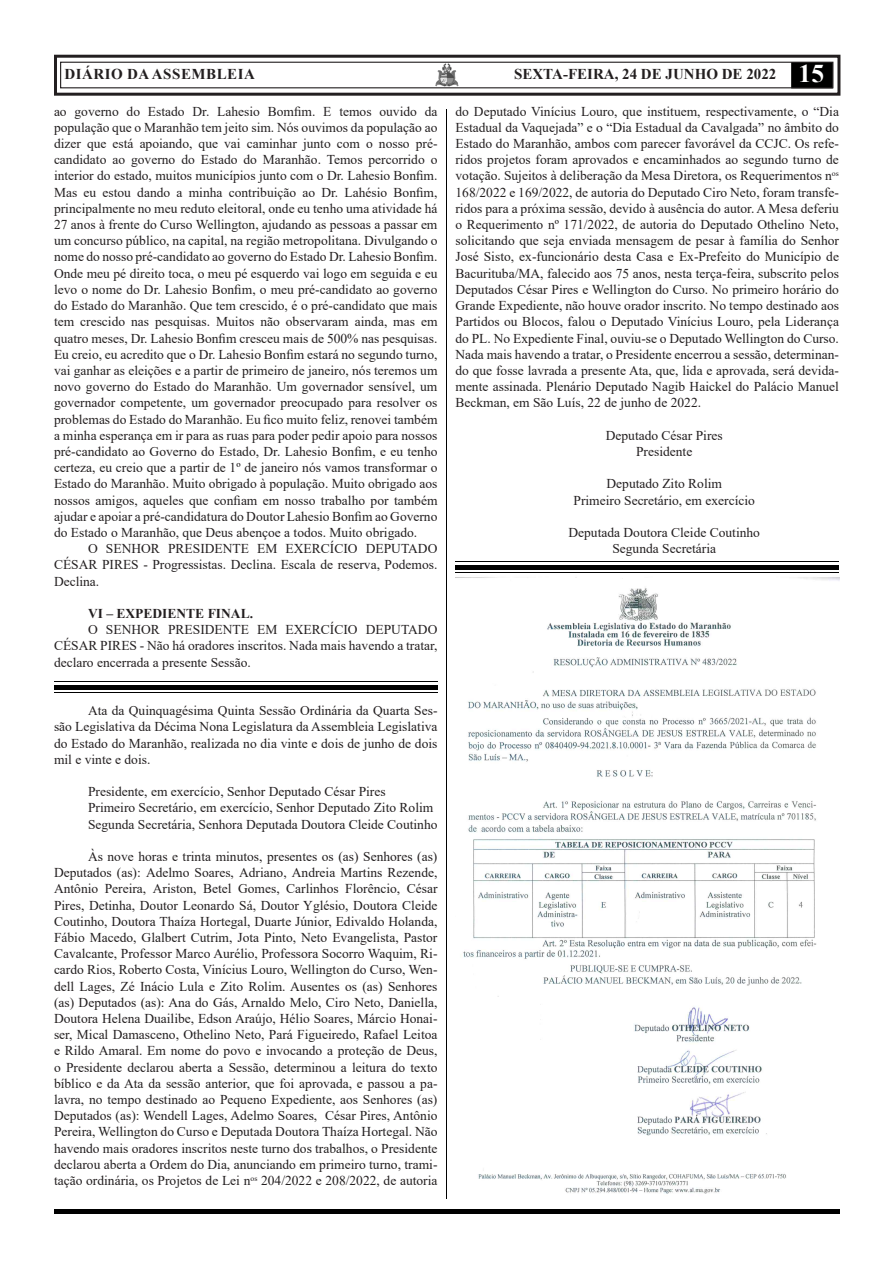
<style>
.page{position:relative;width:893px;height:1263px;background:#fff}
.page>*{position:absolute;margin:0;border:0;box-sizing:border-box;transform-origin:0 0}
.t1{font:700 15px "Times New Roman";color:#231f20}
.t2{font:700 15px "Times New Roman";letter-spacing:.035em;color:#231f20}
.t3{font:13.5px/16.2px "Times New Roman";color:#231f20;text-align:justify}
.t4{font:700 13.5px "Times New Roman";color:#231f20}
.s1{font-size:25.5px;color:#fff}
</style>
<div class="page">
<div style="left:54px;top:55px;width:786px;height:41px;border:3px solid #231f20"></div>
<div style="left:791px;top:62px;width:42px;height:26px;background:#000;border:2px solid #000"></div>
<div style="left:60px;top:62px;width:773px;height:26px;border:1px solid #231f20"></div>
<hr style="left:446px;top:109px;width:1px;height:1090px;background:#000">
<div style="left:54px;top:1209px;width:785px;height:5px;background:#000"></div>
<img style="left:427px;top:56px;width:40px;height:40px">
<img style="left:456px;top:577px;width:383px;height:617px">
<hr style="left:54px;top:685px;width:383px;height:4px;background:#000">
<hr style="left:54px;top:681px;width:383px;height:1px;background:#000">
<hr style="left:54px;top:692px;width:383px;height:1px;background:#000">
<div style="left:455px;top:565px;width:384px;height:5px;background:#000"></div>
<hr style="left:455px;top:561px;width:384px;height:1px;background:#000">
<hr style="left:455px;top:573px;width:384px;height:1px;background:#000">
<p class="t2" style="left:64px;top:64px;width:192px">DIÁRIO DA ASSEMBLEIA</p>
<p class="t1" style="left:514px;top:64px;width:311px">SEXTA-FEIRA, 24 DE JUNHO DE 2022 <span class="s1">15</span></p>
<p class="t3" style="left:54px;top:103px;width:385px">ao governo do Estado Dr. Lahesio Bomfim. E temos ouvido da população que o Maranhão tem jeito sim. Nós ouvimos da população ao dizer que está apoiando, que vai caminhar junto com o nosso pré&shy;candidato ao governo do Estado do Maranhão. Temos percorrido o interior do estado, muitos municípios junto com o Dr. Lahesio Bonfim.<br>Mas eu estou dando a minha contribuição ao Dr. Lahésio Bonfim, principalmente no meu reduto eleitoral, onde eu tenho uma atividade há 27 anos à frente do Curso Wellington, ajudando as pessoas a passar em um concurso público, na capital, na região metropolitana. Divulgando o nome do nosso pré-candidato ao governo do Estado Dr. Lahesio Bonfim.<br>Onde meu pé direito toca, o meu pé esquerdo vai logo em seguida e eu levo o nome do Dr. Lahesio Bonfim, o meu pré-candidato ao governo do Estado do Maranhão. Que tem crescido, é o pré-candidato que mais tem crescido nas pesquisas. Muitos não observaram ainda, mas em quatro meses, Dr. Lahesio Bonfim cresceu mais de 500% nas pesquisas.<br>Eu creio, eu acredito que o Dr. Lahesio Bonfim estará no segundo turno, vai ganhar as eleições e a partir de primeiro de janeiro, nós teremos um novo governo do Estado do Maranhão. Um governador sensível, um governador competente, um governador preocupado para resolver os problemas do Estado do Maranhão. Eu fico muito feliz, renovei também a minha esperança em ir para as ruas para poder pedir apoio para nossos pré-candidato ao Governo do Estado, Dr. Lahesio Bonfim, e eu tenho certeza, eu creio que a partir de 1º de janeiro nós vamos transformar o Estado do Maranhão. Muito obrigado à população. Muito obrigado aos nossos amigos, aqueles que confiam em nosso trabalho por também ajudar e apoiar a pré-candidatura do Doutor Lahesio Bonfim ao Governo do Estado o Maranhão, que Deus abençoe a todos. Muito obrigado.</p>
<p class="t3" style="left:54px;top:540px;width:385px;text-indent:34px">O SENHOR PRESIDENTE EM EXERCÍCIO DEPUTADO CÉSAR PIRES - Progressistas. Declina. Escala de reserva, Podemos.<br>Declina.</p>
<p class="t4" style="left:88px;top:604px;width:167px">VI – EXPEDIENTE FINAL.</p>
<p class="t3" style="left:54px;top:621px;width:385px;text-indent:34px">O SENHOR PRESIDENTE EM EXERCÍCIO DEPUTADO CÉSAR PIRES - Não há oradores inscritos. Nada mais havendo a tratar, declaro encerrada a presente Sessão.</p>
<p class="t3" style="left:54px;top:702px;width:385px;text-indent:34px">Ata da Quinquagésima Quinta Sessão Ordinária da Quarta Ses&shy;são Legislativa da Décima Nona Legislatura da Assembleia Legislativa do Estado do Maranhão, realizada no dia vinte e dois de junho de dois mil e vinte e dois.</p>
<p class="t3" style="left:88px;top:783px;width:299px">Presidente, em exercício, Senhor Deputado César Pires</p>
<p class="t3" style="left:88px;top:799px;width:347px">Primeiro Secretário, em exercício, Senhor Deputado Zito Rolim</p>
<p class="t3" style="left:88px;top:815px;width:351px">Segunda Secretária, Senhora Deputada Doutora Cleide Coutinho</p>
<p class="t3" style="left:54px;top:848px;width:385px;text-indent:34px">Às nove horas e trinta minutos, presentes os (as) Senhores (as)<br>Deputados (as): Adelmo Soares, Adriano, Andreia Martins Rezende, Antônio Pereira, Ariston, Betel Gomes, Carlinhos Florêncio, César Pires, Detinha, Doutor Leonardo Sá, Doutor Yglésio, Doutora Cleide Coutinho, Doutora Thaíza Hortegal, Duarte Júnior, Edivaldo Holanda, Fábio Macedo, Glalbert Cutrim, Jota Pinto, Neto Evangelista, Pastor Cavalcante, Professor Marco Aurélio, Professora Socorro Waquim, Ri&shy;cardo Rios, Roberto Costa, Vinícius Louro, Wellington do Curso, Wen&shy;dell Lages, Zé Inácio Lula e Zito Rolim. Ausentes os (as) Senhores (as) Deputados (as): Ana do Gás, Arnaldo Melo, Ciro Neto, Daniella, Doutora Helena Duailibe, Edson Araújo, Hélio Soares, Márcio Honai&shy;ser, Mical Damasceno, Othelino Neto, Pará Figueiredo, Rafael Leitoa e Rildo Amaral. Em nome do povo e invocando a proteção de Deus, o Presidente declarou aberta a Sessão, determinou a leitura do texto bíblico e da Ata da sessão anterior, que foi aprovada, e passou a pa&shy;lavra, no tempo destinado ao Pequeno Expediente, aos Senhores (as)<br>Deputados (as): Wendell Lages, Adelmo Soares, César Pires, Antônio Pereira, Wellington do Curso e Deputada Doutora Thaíza Hortegal. Não havendo mais oradores inscritos neste turno dos trabalhos, o Presidente declarou aberta a Ordem do Dia, anunciando em primeiro turno, trami&shy;tação ordinária, os Projetos de Lei n<sup>os</sup> 204/2022 e 208/2022, de autoria</p>
<p class="t3" style="left:455px;top:103px;width:385px">do Deputado Vinícius Louro, que instituem, respectivamente, o “Dia Estadual da Vaquejada” e o “Dia Estadual da Cavalgada” no âmbito do Estado do Maranhão, ambos com parecer favorável da CCJC. Os refe&shy;ridos projetos foram aprovados e encaminhados ao segundo turno de votação. Sujeitos à deliberação da Mesa Diretora, os Requerimentos n<sup>os </sup>168/2022 e 169/2022, de autoria do Deputado Ciro Neto, foram transfe&shy;ridos para a próxima sessão, devido à ausência do autor. A Mesa deferiu o Requerimento nº 171/2022, de autoria do Deputado Othelino Neto, solicitando que seja enviada mensagem de pesar à família do Senhor José Sisto, ex-funcionário desta Casa e Ex-Prefeito do Município de Bacurituba/MA, falecido aos 75 anos, nesta terça-feira, subscrito pelos Deputados César Pires e Wellington do Curso. No primeiro horário do Grande Expediente, não houve orador inscrito. No tempo destinado aos Partidos ou Blocos, falou o Deputado Vinícius Louro, pela Liderança do PL. No Expediente Final, ouviu-se o Deputado Wellington do Curso.<br>Nada mais havendo a tratar, o Presidente encerrou a sessão, determinan&shy;do que fosse lavrada a presente Ata, que, lida e aprovada, será devida&shy;mente assinada. Plenário Deputado Nagib Haickel do Palácio Manuel Beckman, em São Luís, 22 de junho de 2022.</p>
<p class="t3" style="left:606px;top:427px;width:118px">Deputado César Pires</p>
<p class="t3" style="left:636px;top:443px;width:58px">Presidente</p>
<p class="t3" style="left:606px;top:475px;width:117px">Deputado Zito Rolim</p>
<p class="t3" style="left:573px;top:491px;width:183px">Primeiro Secretário, em exercício</p>
<p class="t3" style="left:568px;top:524px;width:193px">Deputada Doutora Cleide Coutinho</p>
<p class="t3" style="left:612px;top:540px;width:105px">Segunda Secretária</p>
</div>
